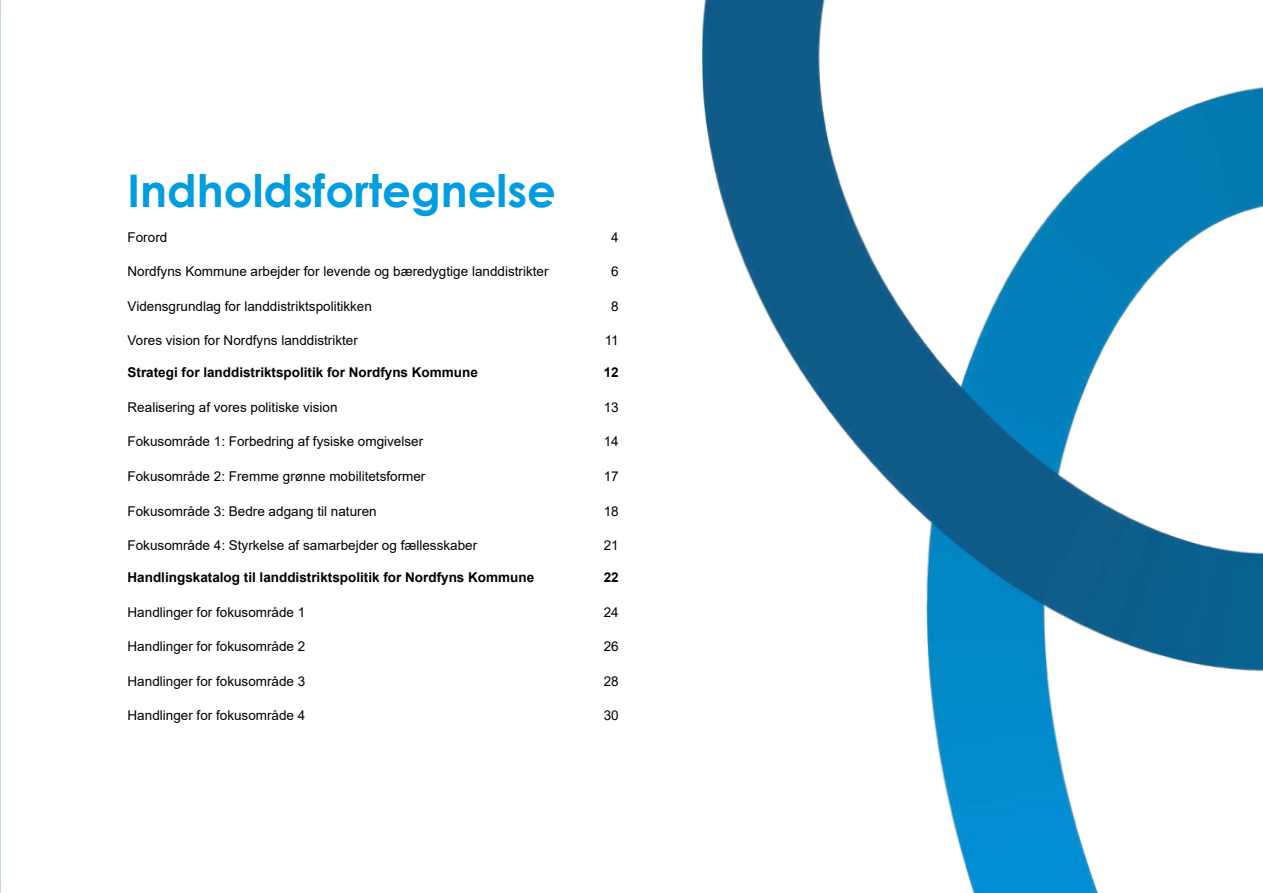
<style>
.page{position:relative;width:1263px;height:893px;background:#fff}
.page>*{position:absolute;margin:0;border:0;box-sizing:border-box;transform-origin:0 0}
.H2_-_Overskrift_1{font:700 45px "Century Gothic";color:#009de1}
.t1{font:13.5px "Arial";color:#000}
.t2{font:700 13.5px "Arial";color:#000}
</style>
<div class="page">
<img style="left:702px;top:0;width:561px;height:893px">
<h2 class="H2_-_Overskrift_1" style="left:128px;top:157px;width:430px">Indholdsfortegnelse</h2>
<p class="t1" style="left:128px;top:228px;width:41px">Forord</p>
<p class="t1" style="left:611px;top:228px;width:9px">4</p>
<p class="t1" style="left:128px;top:262px;width:422px">Nordfyns Kommune arbejder for levende og bæredygtige landdistrikter</p>
<p class="t1" style="left:611px;top:262px;width:9px">6</p>
<p class="t1" style="left:128px;top:297px;width:246px">Vidensgrundlag for landdistriktspolitikken</p>
<p class="t1" style="left:611px;top:297px;width:9px">8</p>
<p class="t1" style="left:128px;top:331px;width:232px">Vores vision for Nordfyns landdistrikter</p>
<p class="t1" style="left:605px;top:331px;width:16px">11</p>
<p class="t2" style="left:128px;top:363px;width:352px">Strategi for landdistriktspolitik for Nordfyns Kommune</p>
<p class="t2" style="left:604px;top:363px;width:17px">12</p>
<p class="t1" style="left:128px;top:398px;width:212px">Realisering af vores politiske vision</p>
<p class="t1" style="left:604px;top:398px;width:17px">13</p>
<p class="t1" style="left:128px;top:432px;width:297px">Fokusområde 1: Forbedring af fysiske omgivelser</p>
<p class="t1" style="left:604px;top:432px;width:17px">14</p>
<p class="t1" style="left:128px;top:467px;width:299px">Fokusområde 2: Fremme grønne mobilitetsformer</p>
<p class="t1" style="left:604px;top:467px;width:17px">17</p>
<p class="t1" style="left:128px;top:501px;width:251px">Fokusområde 3: Bedre adgang til naturen</p>
<p class="t1" style="left:604px;top:501px;width:17px">18</p>
<p class="t1" style="left:128px;top:536px;width:351px">Fokusområde 4: Styrkelse af samarbejder og fællesskaber</p>
<p class="t1" style="left:604px;top:536px;width:17px">21</p>
<p class="t2" style="left:128px;top:568px;width:408px">Handlingskatalog til landdistriktspolitik for Nordfyns Kommune</p>
<p class="t2" style="left:604px;top:568px;width:17px">22</p>
<p class="t1" style="left:128px;top:603px;width:179px">Handlinger for fokusområde 1</p>
<p class="t1" style="left:604px;top:603px;width:17px">24</p>
<p class="t1" style="left:128px;top:637px;width:179px">Handlinger for fokusområde 2</p>
<p class="t1" style="left:604px;top:637px;width:17px">26</p>
<p class="t1" style="left:128px;top:672px;width:179px">Handlinger for fokusområde 3</p>
<p class="t1" style="left:604px;top:672px;width:17px">28</p>
<p class="t1" style="left:128px;top:706px;width:179px">Handlinger for fokusområde 4</p>
<p class="t1" style="left:604px;top:706px;width:17px">30</p>
</div>
